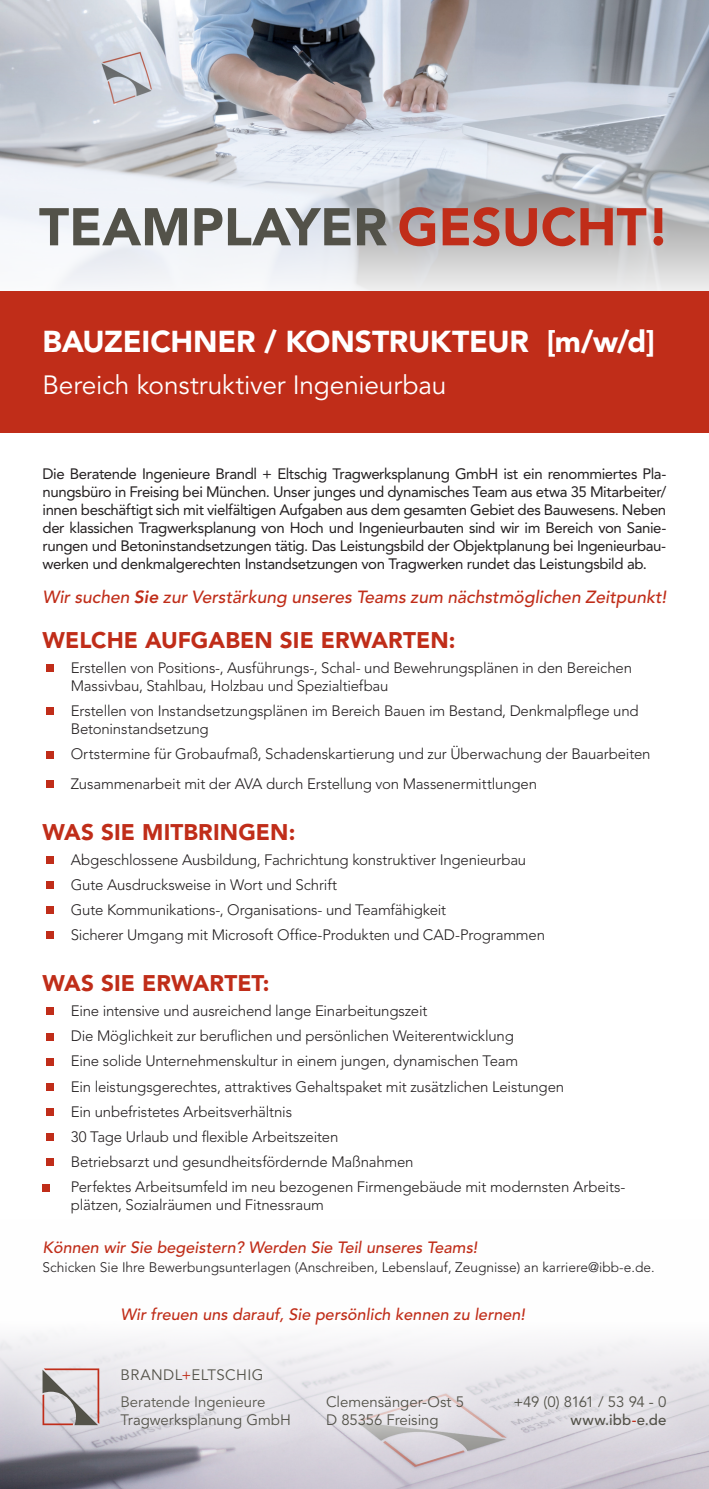
<style>
.page{position:relative;width:709px;height:1489px;background:#fff}
.page>*{position:absolute;margin:0;border:0;box-sizing:border-box;transform-origin:0 0}
.t1{font:900 52.5px "Avenir LT Std";color:#535249}
.t2{font:900 30px "Avenir LT Std";letter-spacing:-.01em;color:#fff}
.t3{font:26.25px "Avenir LT Std";letter-spacing:-.005em;color:#fff}
.t4{font:900 22.5px "Avenir LT Std";letter-spacing:.005em;color:#c02d19}
.t5{font:italic 500 17.5px "Avenir LT Std";color:#c02d19}
.t6{font:italic 500 16.25px "Avenir LT Std";color:#c02d19}
.t7{font:300 15px/25.1px "Avenir LT Std";letter-spacing:-.015em;color:#231f20}
.t8{font:15px/18px "Avenir LT Std";letter-spacing:-.025em;color:#231f20;text-align:justify}
.t9{font:15px/18px "Avenir LT Std";letter-spacing:-.005em;color:#535249}
.t10{font:15px/18px "Avenir LT Std";letter-spacing:-.04em;color:#535249;text-align:right}
.t11{font:15px "Avenir LT Std";letter-spacing:.03em;color:#535249}
.t12{font:300 13.75px "Avenir LT Std";color:#231f20}
.s1{color:#c02d19}
.s2{font-weight:800}
.s3{font-weight:500}
.s4{font-weight:500;color:#c02d19}
</style>
<div class="page">
<img style="left:0;top:0;width:709px;height:291px">
<img style="left:0;top:1333px;width:709px;height:155px">
<div style="left:46px;top:664px;width:7px;height:8px;background:#c02d19"></div>
<div style="left:46px;top:708px;width:7px;height:7px;background:#c02d19"></div>
<div style="left:46px;top:751px;width:7px;height:7px;background:#c02d19"></div>
<div style="left:46px;top:780px;width:7px;height:7px;background:#c02d19"></div>
<div style="left:46px;top:856px;width:7px;height:7px;background:#c02d19"></div>
<div style="left:46px;top:881px;width:7px;height:7px;background:#c02d19"></div>
<div style="left:46px;top:906px;width:7px;height:7px;background:#c02d19"></div>
<div style="left:46px;top:931px;width:7px;height:8px;background:#c02d19"></div>
<div style="left:46px;top:1007px;width:7px;height:7px;background:#c02d19"></div>
<div style="left:46px;top:1032px;width:7px;height:8px;background:#c02d19"></div>
<div style="left:46px;top:1058px;width:7px;height:7px;background:#c02d19"></div>
<div style="left:46px;top:1083px;width:7px;height:7px;background:#c02d19"></div>
<div style="left:46px;top:1108px;width:7px;height:7px;background:#c02d19"></div>
<div style="left:46px;top:1133px;width:7px;height:7px;background:#c02d19"></div>
<div style="left:46px;top:1158px;width:7px;height:7px;background:#c02d19"></div>
<div style="left:43px;top:1184px;width:7px;height:7px;background:#c02d19"></div>
<div style="left:0;top:291px;width:709px;height:141px;background:#c02d19"></div>
<div style="left:90px;top:1365px;width:231px;height:94px;background:#fff;opacity:.75"></div>
<div style="left:90px;top:1336px;width:203px;height:76px;background:#eeedf1"></div>
<div style="left:9px;top:1334px;width:123px;height:124px;background:#fff;opacity:.75"></div>
<svg style="left:43px;top:1368px;width:56px;height:56px;background:#c6babc"></svg>
<div style="left:485px;top:1363px;width:213px;height:94px;background:#fff;opacity:.75"></div>
<div style="left:295px;top:1364px;width:199px;height:95px;background:#fff;opacity:.75"></div>
<h1 class="t1" style="left:39px;top:195px;width:632px">TEAMPLAYER <span class="s1">GESUCHT!</span></h1>
<h2 class="t2" style="left:43px;top:323px;width:614px">BAUZEICHNER / KONSTRUKTEUR [M/W/D]</h2>
<h3 class="t3" style="left:43px;top:370px;width:405px">Bereich konstruktiver Ingenieurbau</h3>
<p class="t8" style="left:43px;top:465px;width:625px">Die Beratende Ingenieure Brandl + Eltschig Tragwerksplanung GmbH ist ein renommiertes Pla&shy;nungsbüro in Freising bei München. Unser junges und dynamisches Team aus etwa 35 Mitarbeiter/ innen beschäftigt sich mit vielfältigen Aufgaben aus dem gesamten Gebiet des Bauwesens. Neben der klassichen Tragwerksplanung von Hoch und Ingenieurbauten sind wir im Bereich von Sanie&shy;rungen und Betoninstandsetzungen tätig. Das Leistungsbild der Objektplanung bei Ingenieurbau&shy;werken und denkmalgerechten Instandsetzungen von Tragwerken rundet das Leistungsbild ab.</p>
<p class="t5" style="left:43px;top:586px;width:625px">Wir suchen <span class="s2">Sie</span> zur Verstärkung unseres Teams zum nächstmöglichen Zeitpunkt!</p>
<h3 class="t4" style="left:43px;top:626px;width:414px">WELCHE AUFGABEN SIE ERWARTEN:</h3>
<p class="t7" style="left:71px;top:659px;width:562px;line-height:18px">Erstellen von Positions-, Ausführungs-, Schal- und Bewehrungsplänen in den Bereichen<br>Massivbau, Stahlbau, Holzbau und Spezialtiefbau</p>
<p class="t7" style="left:71px;top:702px;width:569px;line-height:18px">Erstellen von Instandsetzungsplänen im Bereich Bauen im Bestand, Denkmalpflege und<br>Betoninstandsetzung</p>
<p class="t7" style="left:71px;top:739px;width:581px;line-height:29.6px">Ortstermine für Grobaufmaß, Schadenskartierung und zur Überwachung der Bauarbeiten<br>Zusammenarbeit mit der AVA durch Erstellung von Massenermittlungen</p>
<h3 class="t4" style="left:43px;top:818px;width:254px">WAS SIE MITBRINGEN:</h3>
<p class="t7" style="left:71px;top:847px;width:475px">Abgeschlossene Ausbildung, Fachrichtung konstruktiver Ingenieurbau Gute Ausdrucksweise in Wort und Schrift<br>Gute Kommunikations-, Organisations- und Teamfähigkeit<br>Sicherer Umgang mit Microsoft Office-Produkten und CAD-Programmen</p>
<h3 class="t4" style="left:43px;top:969px;width:229px">WAS SIE ERWARTET:</h3>
<p class="t7" style="left:71px;top:998px;width:555px">Eine intensive und ausreichend lange Einarbeitungszeit<br>Die Möglichkeit zur beruflichen und persönlichen Weiterentwicklung<br>Eine solide Unternehmenskultur in einem jungen, dynamischen Team<br>Ein leistungsgerechtes, attraktives Gehaltspaket mit zusätzlichen Leistungen<br>Ein unbefristetes Arbeitsverhältnis<br>30 Tage Urlaub und flexible Arbeitszeiten<br>Betriebsarzt und gesundheitsfördernde Maßnahmen<br>Perfektes Arbeitsumfeld im neu bezogenen Firmengebäude mit modernsten Arbeits-</p>
<p class="t7" style="left:71px;top:1192px;width:254px">plätzen, Sozialräumen und Fitnessraum</p>
<p class="t6" style="left:43px;top:1237px;width:436px">Können wir Sie begeistern? Werden Sie Teil unseres Teams!</p>
<p class="t12" style="left:43px;top:1258px;width:613px">Schicken Sie Ihre Bewerbungsunterlagen (Anschreiben, Lebenslauf, Zeugnisse) an karriere@ibb-e.de.</p>
<p class="t6" style="left:120px;top:1305px;width:406px">Wir freuen uns darauf, Sie persönlich kennen zu lernen!</p>
<p class="t11" style="left:120px;top:1365px;width:125px">Brandl<span class="s1">+</span>Eltschig</p>
<p class="t9" style="left:120px;top:1393px;width:172px">Beratende Ingenieure<br>Tragwerksplanung GmbH</p>
<p class="t9" style="left:326px;top:1393px;width:139px">Clemensänger-Ost 5<br>D 85356 Freising</p>
<p class="t10" style="left:513px;top:1393px;width:154px">+49 (0) 8161 / 53 94 - 0 <span class="s3">www.ibb</span><span class="s4">-</span><span class="s3">e.de</span></p>
</div>
